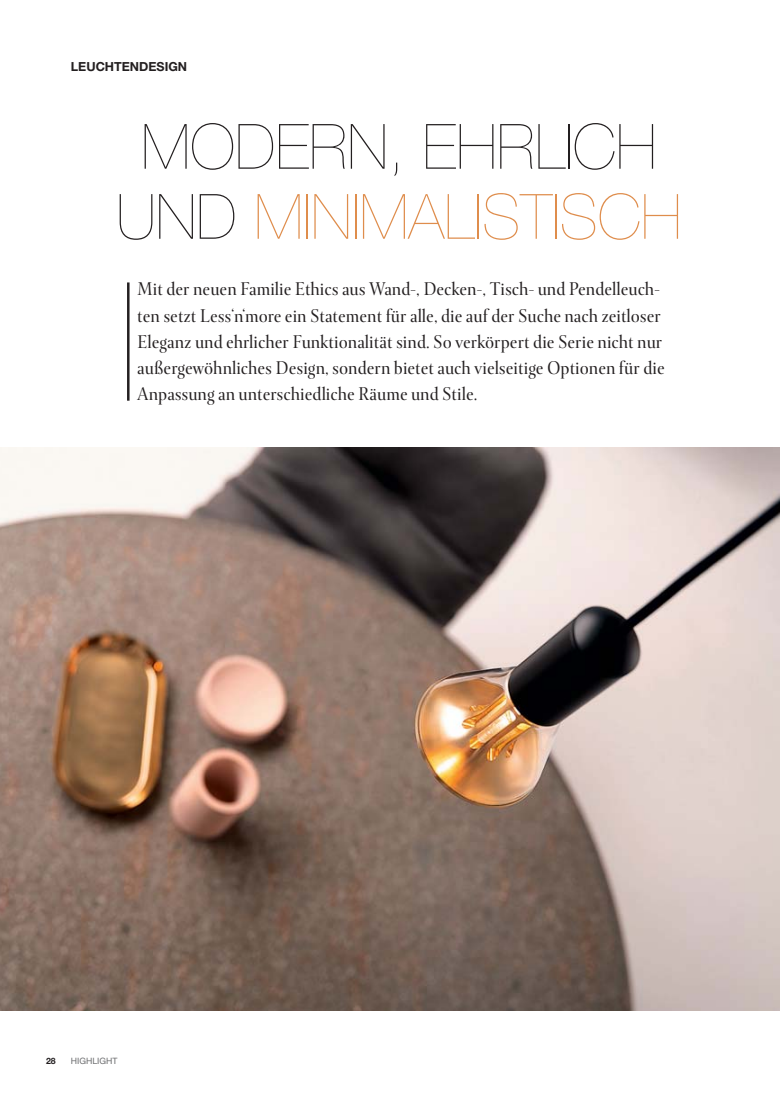
<style>
.page{position:relative;width:780px;height:1099px;background:#fff}
.page>*{position:absolute;margin:0;border:0;box-sizing:border-box;transform-origin:0 0}
.t1{font:200 62.5px/70px "Helvetica Neue LT Std";color:#231f20;text-align:center}
.t2{font:18.75px/26.2px "Levato Std";color:#231f20}
.t3{font:700 12.5px "Helvetica Neue LT Std";color:#231f20}
.t4{font:8.75px "Helvetica Neue LT Std";color:#6d6e70}
.t5{font:700 8.75px "Helvetica Neue LT Std";color:#231f20}
.s1{color:#df8d4c}
</style>
<div class="page">
<hr style="left:127px;top:282px;width:2px;height:118px;background:#231f20">
<img style="left:0;top:447px;width:780px;height:563px">
<p class="t3" style="left:71px;top:62px;width:118px">LEUCHTENDESIGN</p>
<h1 class="t1" style="left:116px;top:119px;width:566px">MODERN, EHRLICH<br>UND <span class="s1">MINIMALISTISCH</span></h1>
<p class="t2" style="left:137px;top:278px;width:529px">Mit der neuen Familie Ethics aus Wand-, Decken-, Tisch- und Pendelleuch&shy;ten setzt Less‘n‘more ein Statement für alle, die auf der Suche nach zeitloser Eleganz und ehrlicher Funktionalität sind. So verkörpert die Serie nicht nur außergewöhnliches Design, sondern bietet auch vielseitige Optionen für die Anpassung an unterschiedliche Räume und Stile.</p>
<p class="t5" style="left:46px;top:1057px;width:11px">28</p>
<p class="t4" style="left:71px;top:1057px;width:48px">HIGHLIGHT</p>
</div>
